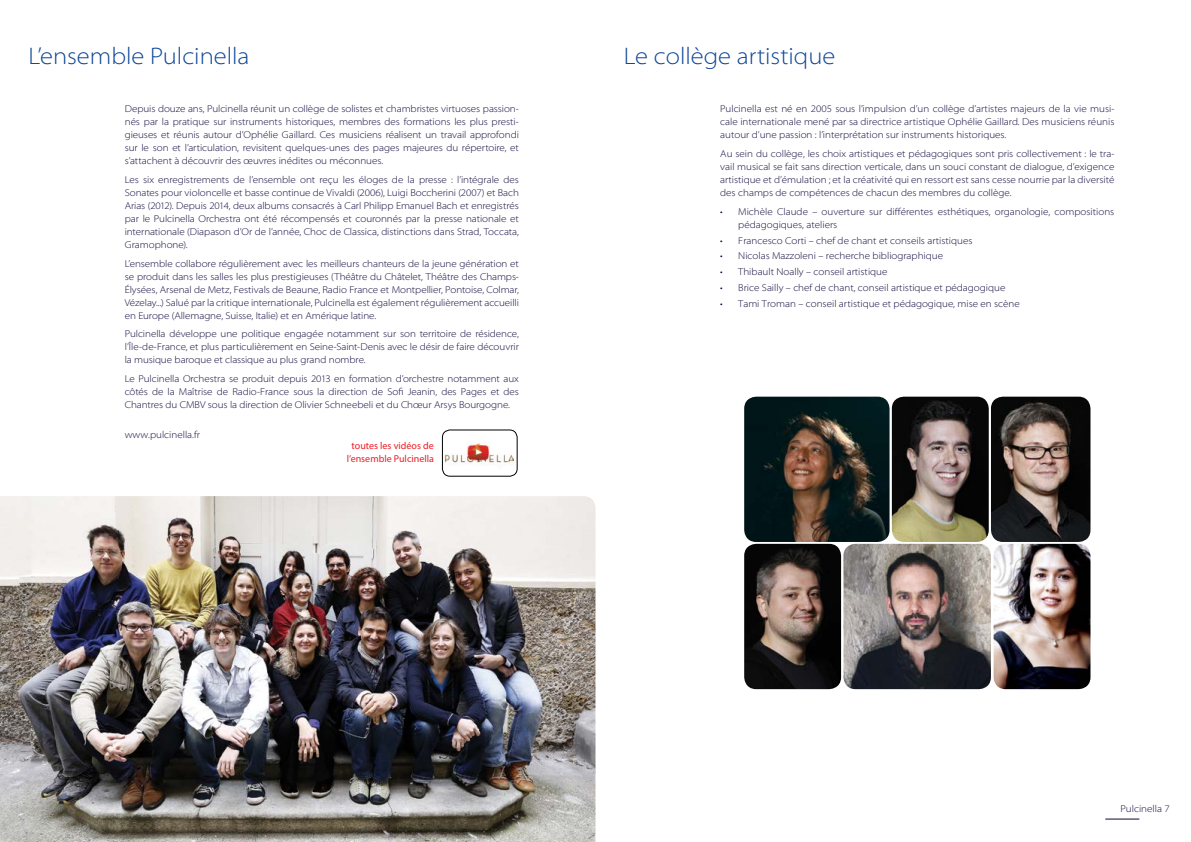
<style>
.page{position:relative;width:1191px;height:842px;background:#fff}
.page>*{position:absolute;margin:0;border:0;box-sizing:border-box;transform-origin:0 0}
.t1{font:300 semi-expanded 24px "Myriad Pro";color:#0c4595}
.t2{font:300 semi-expanded 10px/13px "Myriad Pro";color:#0f053a;text-align:justify}
.t3{font:10px/13px "Myriad Pro";color:#ed1d24;text-align:center}
</style>
<div class="page">
<hr style="left:1105px;top:819px;width:34px;height:1px;background:#0f053a">
<img style="left:744px;top:544px;width:97px;height:145px">
<img style="left:843px;top:544px;width:148px;height:145px">
<img style="left:993px;top:544px;width:97px;height:145px">
<img style="left:892px;top:397px;width:96px;height:145px">
<img style="left:991px;top:397px;width:99px;height:145px">
<img style="left:744px;top:397px;width:145px;height:145px">
<img style="left:0;top:496px;width:595px;height:346px">
<img style="left:443px;top:430px;width:71px;height:44px">
<div style="left:442px;top:430px;width:75px;height:46px;border:1px solid #000;border-radius:8px"></div>
<h1 class="t1" style="left:28px;top:41px;width:223px">L’ensemble Pulcinella</h1>
<p class="t2" style="left:125px;top:102px;width:396px">Depuis douze ans, Pulcinella réunit un collège de solistes et chambristes virtuoses passion&shy;nés par la pratique sur instruments historiques, membres des formations les plus presti&shy;gieuses et réunis autour d’Ophélie Gaillard. Ces musiciens réalisent un travail approfondi sur le son et l’articulation, revisitent quelques-unes des pages majeures du répertoire, et s’attachent à découvrir des œuvres inédites ou méconnues.</p>
<p class="t2" style="left:125px;top:173px;width:396px">Les six enregistrements de l’ensemble ont reçu les éloges de la presse : l’intégrale des Sonates pour violoncelle et basse continue de Vivaldi (2006), Luigi Boccherini (2007) et Bach Arias (2012). Depuis 2014, deux albums consacrés à Carl Philipp Emanuel Bach et enregistrés par le Pulcinella Orchestra ont été récompensés et couronnés par la presse nationale et internationale (Diapason d’Or de l’année, Choc de Classica, distinctions dans Strad, Toccata, Gramophone).</p>
<p class="t2" style="left:125px;top:257px;width:396px">L’ensemble collabore régulièrement avec les meilleurs chanteurs de la jeune génération et se produit dans les salles les plus prestigieuses (Théâtre du Châtelet, Théâtre des Champs-Élysées, Arsenal de Metz, Festivals de Beaune, Radio France et Montpellier, Pontoise, Colmar, Vézelay...) Salué par la critique internationale, Pulcinella est également régulièrement accueilli en Europe (Allemagne, Suisse, Italie) et en Amérique latine.</p>
<p class="t2" style="left:125px;top:327px;width:395px">Pulcinella développe une politique engagée notamment sur son territoire de résidence, l’Île-de-France, et plus particulièrement en Seine-Saint-Denis avec le désir de faire découvrir la musique baroque et classique au plus grand nombre.</p>
<p class="t2" style="left:125px;top:372px;width:396px">Le Pulcinella Orchestra se produit depuis 2013 en formation d’orchestre notamment aux côtés de la Maîtrise de Radio-France sous la direction de Sofi Jeanin, des Pages et des Chantres du CMBV sous la direction de Olivier Schneebeli et du Chœur Arsys Bourgogne.</p>
<p class="t2" style="left:125px;top:428px;width:77px">www.pulcinella.fr</p>
<p class="t3" style="left:347px;top:439px;width:89px">toutes les vidéos de l’ensemble Pulcinella</p>
<h1 class="t1" style="left:624px;top:41px;width:213px">Le collège artistique</h1>
<p class="t2" style="left:720px;top:102px;width:396px">Pulcinella est né en 2005 sous l’impulsion d’un collège d’artistes majeurs de la vie musi&shy;cale internationale mené par sa directrice artistique Ophélie Gaillard. Des musiciens réunis autour d’une passion : l’interprétation sur instruments historiques.</p>
<p class="t2" style="left:720px;top:147px;width:396px">Au sein du collège, les choix artistiques et pédagogiques sont pris collectivement : le tra&shy;vail musical se fait sans direction verticale, dans un souci constant de dialogue, d’exigence artistique et d’émulation ; et la créativité qui en ressort est sans cesse nourrie par la diversité des champs de compétences de chacun des membres du collège.</p>
<p class="t2" style="left:738px;top:205px;width:377px;text-indent:-18px">• Michèle Claude – ouverture sur différentes esthétiques, organologie, compositions pédagogiques, ateliers</p>
<p class="t2" style="left:720px;top:234px;width:254px">• Francesco Corti – chef de chant et conseils artistiques</p>
<p class="t2" style="left:720px;top:249px;width:224px">• Nicolas Mazzoleni – recherche bibliographique</p>
<p class="t2" style="left:720px;top:265px;width:169px">• Thibault Noally – conseil artistique</p>
<p class="t2" style="left:720px;top:281px;width:287px">• Brice Sailly – chef de chant, conseil artistique et pédagogique</p>
<p class="t2" style="left:720px;top:297px;width:301px">• Tami Troman – conseil artistique et pédagogique, mise en scène</p>
<p class="t2" style="left:1120px;top:802px;width:51px">Pulcinella 7</p>
</div>
